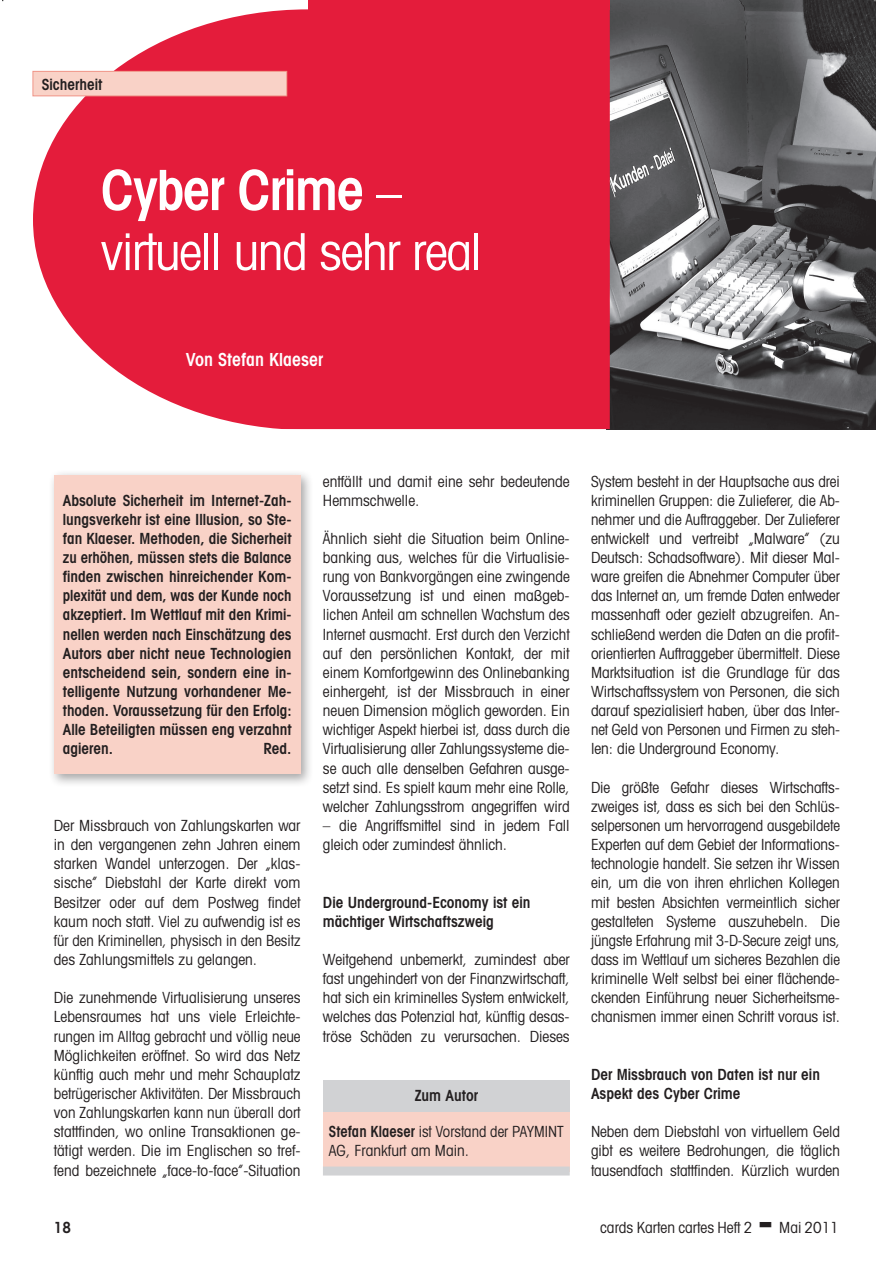
<style>
.page{position:relative;width:876px;height:1274px;background:#fff}
.page>*{position:absolute;margin:0;border:0;box-sizing:border-box;transform-origin:0 0}
.t1{font:600 condensed 55.5px "Avant Garde";letter-spacing:-.025em;color:#fff}
.t2{font:condensed 51px "Avant Garde";letter-spacing:-.025em;color:#fff}
.t3{font:600 condensed 18px "Avant Garde";color:#fff}
.t4{font:condensed 15.3px/19.2px "Avant Garde";letter-spacing:-.005em;color:#231f20;text-align:justify}
.t5{font:600 condensed 15.3px/19.2px "Avant Garde";color:#231f20}
.t6{font:condensed 15.3px/19.2px "Avant Garde";letter-spacing:-.005em;color:#231f20;scale:.96 1}
.s1{font-weight:400;font-size:51px}
.s2{font-weight:600}
</style>
<div class="page">
<img style="left:609px;top:0;width:265px;height:429px">
<svg style="left:33px;top:9px;width:576px;height:420px;background:#e6324e"></svg>
<div style="left:308px;top:0;width:301px;height:9px;background:#e41c3b"></div>
<div style="left:33px;top:71px;width:254px;height:25px;background:#f9d2c7"></div>
<div style="left:33px;top:71px;width:254px;height:25px;border:1px solid #f09588"></div>
<div style="left:49px;top:470px;width:265px;height:317px;background:#231f20;opacity:.4"></div>
<div style="left:54px;top:475px;width:246px;height:298px;background:#f9d2c7"></div>
<div style="left:323px;top:1107px;width:246px;height:64px;background:#f9d2c7"></div>
<div style="left:323px;top:1080px;width:246px;height:31px;background:#d1d2d4"></div>
<div style="left:323px;top:1166px;width:246px;height:9px;background:#d1d2d4"></div>
<p class="t5" style="left:42px;top:74px;width:62px">Sicherheit</p>
<h1 class="t1" style="left:101px;top:156px;width:302px">Cyber Crime <span class="s1">–</span></h1>
<h2 class="t2" style="left:101px;top:220px;width:383px">virtuell und sehr real</h2>
<p class="t3" style="left:186px;top:349px;width:139px">Von Stefan Klaeser</p>
<p class="t5" style="left:63px;top:490px;width:230px;text-align:justify">Absolute Sicherheit im Internet-Zah&shy;lungsverkehr ist eine Illusion, so Ste&shy;fan Klaeser. Methoden, die Sicherheit zu erhöhen, müssen stets die Balance finden zwischen hinreichender Kom&shy;plexität und dem, was der Kunde noch akzeptiert. Im Wettlauf mit den Krimi&shy;nellen werden nach Einschätzung des Autors aber nicht neue Technologien entscheidend sein, sondern eine in&shy;telligente Nutzung vorhandener Me&shy;thoden. Voraussetzung für den Erfolg:<br>Alle Beteiligten müssen eng verzahnt agieren.</p>
<p class="t5" style="left:263px;top:739px;width:30px">Red.</p>
<p class="t4" style="left:54px;top:815px;width:248px">Der Missbrauch von Zahlungskarten war in den vergangenen zehn Jahren einem starken Wandel unterzogen. Der „klas&shy;sische” Diebstahl der Karte direkt vom Besitzer oder auf dem Postweg findet kaum noch statt. Viel zu aufwendig ist es für den Kriminellen, physisch in den Besitz des Zahlungsmittels zu gelangen.</p>
<p class="t4" style="left:54px;top:988px;width:248px">Die zunehmende Virtualisierung unseres Lebensraumes hat uns viele Erleichte&shy;rungen im Alltag gebracht und völlig neue Möglichkeiten eröffnet. So wird das Netz künftig auch mehr und mehr Schauplatz betrügerischer Aktivitäten. Der Missbrauch von Zahlungskarten kann nun überall dort stattfinden, wo online Transaktionen ge&shy;tätigt werden. Die im Englischen so tref&shy;fend bezeichnete „face-to-face”-Situation</p>
<p class="t4" style="left:323px;top:471px;width:248px">entfällt und damit eine sehr bedeutende<br>Hemmschwelle.</p>
<p class="t4" style="left:323px;top:528px;width:248px">Ähnlich sieht die Situation beim Online&shy;banking aus, welches für die Virtualisie&shy;rung von Bankvorgängen eine zwingende Voraussetzung ist und einen maßgeb&shy;lichen Anteil am schnellen Wachstum des Internet ausmacht. Erst durch den Verzicht auf den persönlichen Kontakt, der mit einem Komfortgewinn des Onlinebanking einhergeht, ist der Missbrauch in einer neuen Dimension möglich geworden. Ein wichtiger Aspekt hierbei ist, dass durch die Virtualisierung aller Zahlungssysteme die&shy;se auch alle denselben Gefahren ausge&shy;setzt sind. Es spielt kaum mehr eine Rolle, welcher Zahlungsstrom angegriffen wird</p>
<p class="t4" style="left:323px;top:815px;width:248px">– die Angriffsmittel sind in jedem Fall gleich oder zumindest ähnlich.</p>
<p class="t5" style="left:323px;top:892px;width:209px">Die Underground-Economy ist ein mächtiger Wirtschaftszweig</p>
<p class="t4" style="left:323px;top:949px;width:248px">Weitgehend unbemerkt, zumindest aber fast ungehindert von der Finanzwirtschaft, hat sich ein kriminelles System entwickelt, welches das Potenzial hat, künftig desas&shy;tröse Schäden zu verursachen. Dieses</p>
<p class="t5" style="left:414px;top:1086px;width:65px">Zum Autor</p>
<p class="t6" style="left:329px;top:1121px;width:246px"><span class="s2">Stefan Klaeser</span> ist Vorstand der PAYMINT<br>AG, Frankfurt am Main.</p>
<p class="t4" style="left:591px;top:471px;width:250px">System besteht in der Hauptsache aus drei kriminellen Gruppen: die Zulieferer, die Ab&shy;nehmer und die Auftraggeber. Der Zulieferer entwickelt und vertreibt „Malware” (zu Deutsch: Schadsoftware). Mit dieser Mal&shy;ware greifen die Abnehmer Computer über das Internet an, um fremde Daten entweder massenhaft oder gezielt abzugreifen. An&shy;schließend werden die Daten an die profit&shy;orientierten Auftraggeber übermittelt. Diese Marktsituation ist die Grundlage für das Wirtschaftssystem von Personen, die sich darauf spezialisiert haben, über das Inter&shy;net Geld von Personen und Firmen zu steh&shy;len: die Underground Economy.</p>
<p class="t4" style="left:591px;top:777px;width:250px">Die größte Gefahr dieses Wirtschafts&shy;zweiges ist, dass es sich bei den Schlüs&shy;selpersonen um hervorragend ausgebildete Experten auf dem Gebiet der Informations&shy;technologie handelt. Sie setzen ihr Wissen ein, um die von ihren ehrlichen Kollegen mit besten Absichten vermeintlich sicher gestalteten Systeme auszuhebeln. Die jüngste Erfahrung mit 3-D-Secure zeigt uns, dass im Wettlauf um sicheres Bezahlen die kriminelle Welt selbst bei einer flächende&shy;ckenden Einführung neuer Sicherheitsme&shy;chanismen immer einen Schritt voraus ist.</p>
<p class="t5" style="left:591px;top:1064px;width:230px">Der Missbrauch von Daten ist nur ein<br>Aspekt des Cyber Crime</p>
<p class="t4" style="left:591px;top:1121px;width:250px">Neben dem Diebstahl von virtuellem Geld gibt es weitere Bedrohungen, die täglich tausendfach stattfinden. Kürzlich wurden</p>
<p class="t5" style="left:54px;top:1217px;width:19px">18</p>
<p class="t4" style="left:600px;top:1217px;width:153px">cards Karten cartes Heft 2</p>
<p class="t4" style="left:779px;top:1217px;width:61px">Mai 2011</p>
</div>
